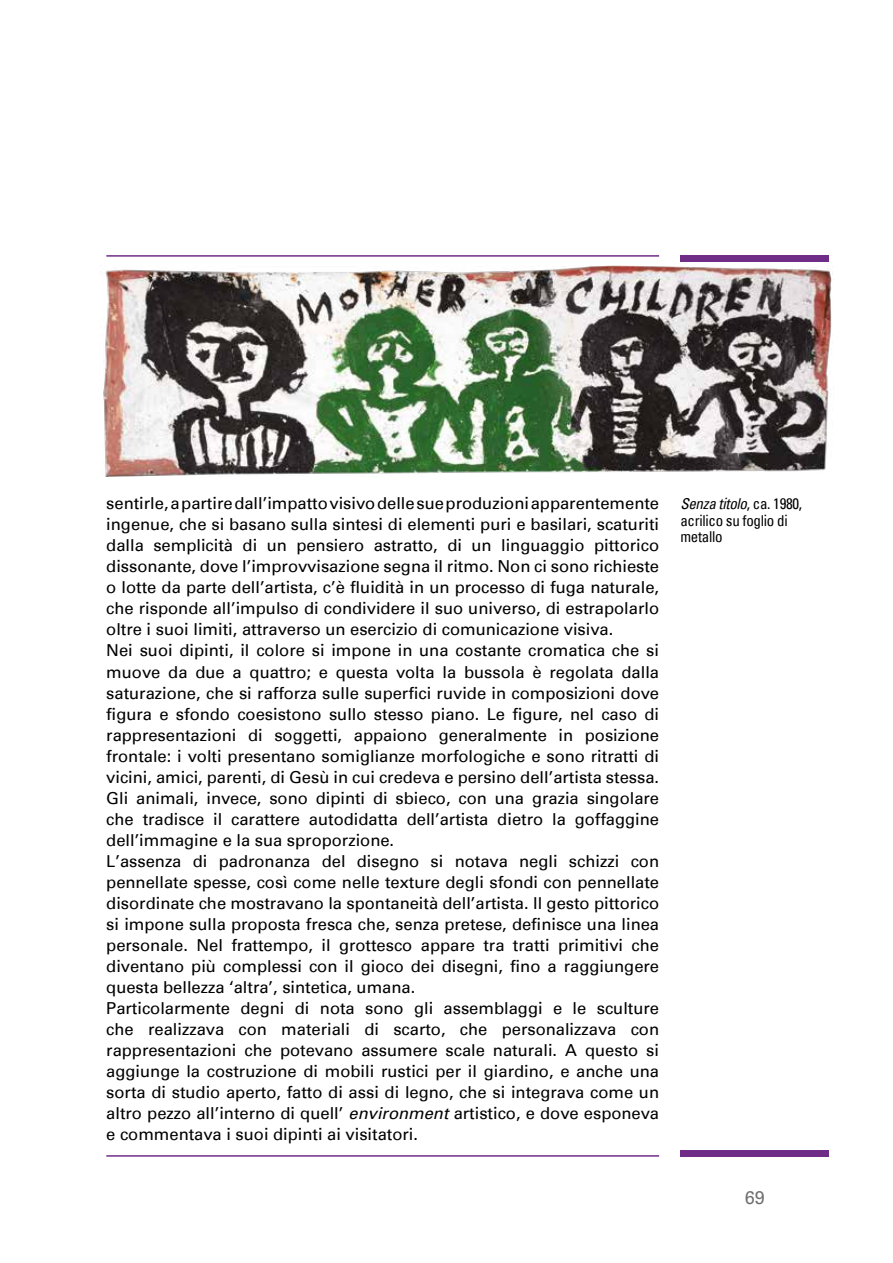
<style>
.page{position:relative;width:893px;height:1263px;background:#fff}
.page>*{position:absolute;margin:0;border:0;box-sizing:border-box;transform-origin:0 0}
.t1{font:18px "Univers";color:#706f6f}
.t2{font:16.5px/21px "Univers";color:#000}
.t3{font:condensed 15px/16.5px "Univers";letter-spacing:-.02em;color:#000}
.s1{font-style:italic}
</style>
<div class="page">
<hr style="left:106px;top:1155px;width:553px;height:2px;background:#6f2d87">
<hr style="left:106px;top:255px;width:553px;height:2px;background:#6f2d87">
<div style="left:680px;top:255px;width:149px;height:7px;background:#6f2d87"></div>
<div style="left:680px;top:1150px;width:149px;height:7px;background:#6f2d87"></div>
<img style="left:103px;top:266px;width:731px;height:210px">
<p class="t2" style="left:106px;top:493px;width:554px">sentirle, a partire dall’impatto visivo delle sue produzioni apparentemente ingenue, che si basano sulla sintesi di elementi puri e basilari, scaturiti dalla semplicità di un pensiero astratto, di un linguaggio pittorico dissonante, dove l’improvvisazione segna il ritmo. Non ci sono richieste o lotte da parte dell’artista, c’è fluidità in un processo di fuga naturale, che risponde all’impulso di condividere il suo universo, di estrapolarlo oltre i suoi limiti, attraverso un esercizio di comunicazione visiva.<br>Nei suoi dipinti, il colore si impone in una costante cromatica che si muove da due a quattro; e questa volta la bussola è regolata dalla saturazione, che si rafforza sulle superfici ruvide in composizioni dove figura e sfondo coesistono sullo stesso piano. Le figure, nel caso di rappresentazioni di soggetti, appaiono generalmente in posizione frontale: i volti presentano somiglianze morfologiche e sono ritratti di vicini, amici, parenti, di Gesù in cui credeva e persino dell’artista stessa.<br>Gli animali, invece, sono dipinti di sbieco, con una grazia singolare che tradisce il carattere autodidatta dell’artista dietro la goffaggine dell’immagine e la sua sproporzione.<br>L’assenza di padronanza del disegno si notava negli schizzi con pennellate spesse, così come nelle texture degli sfondi con pennellate disordinate che mostravano la spontaneità dell’artista. Il gesto pittorico si impone sulla proposta fresca che, senza pretese, definisce una linea personale. Nel frattempo, il grottesco appare tra tratti primitivi che diventano più complessi con il gioco dei disegni, fino a raggiungere questa bellezza ‘altra’, sintetica, umana.<br>Particolarmente degni di nota sono gli assemblaggi e le sculture che realizzava con materiali di scarto, che personalizzava con rappresentazioni che potevano assumere scale naturali. A questo si aggiunge la costruzione di mobili rustici per il giardino, e anche una sorta di studio aperto, fatto di assi di legno, che si integrava come un altro pezzo all’interno di quell’ <span class="s1">environment</span> artistico, e dove esponeva e commentava i suoi dipinti ai visitatori.</p>
<p class="t3" style="left:680px;top:495px;width:123px"><span class="s1">Senza titolo</span>, ca. 1980, acrilico su foglio di metallo</p>
<p class="t1" style="left:745px;top:1187px;width:22px">69</p>
</div>
